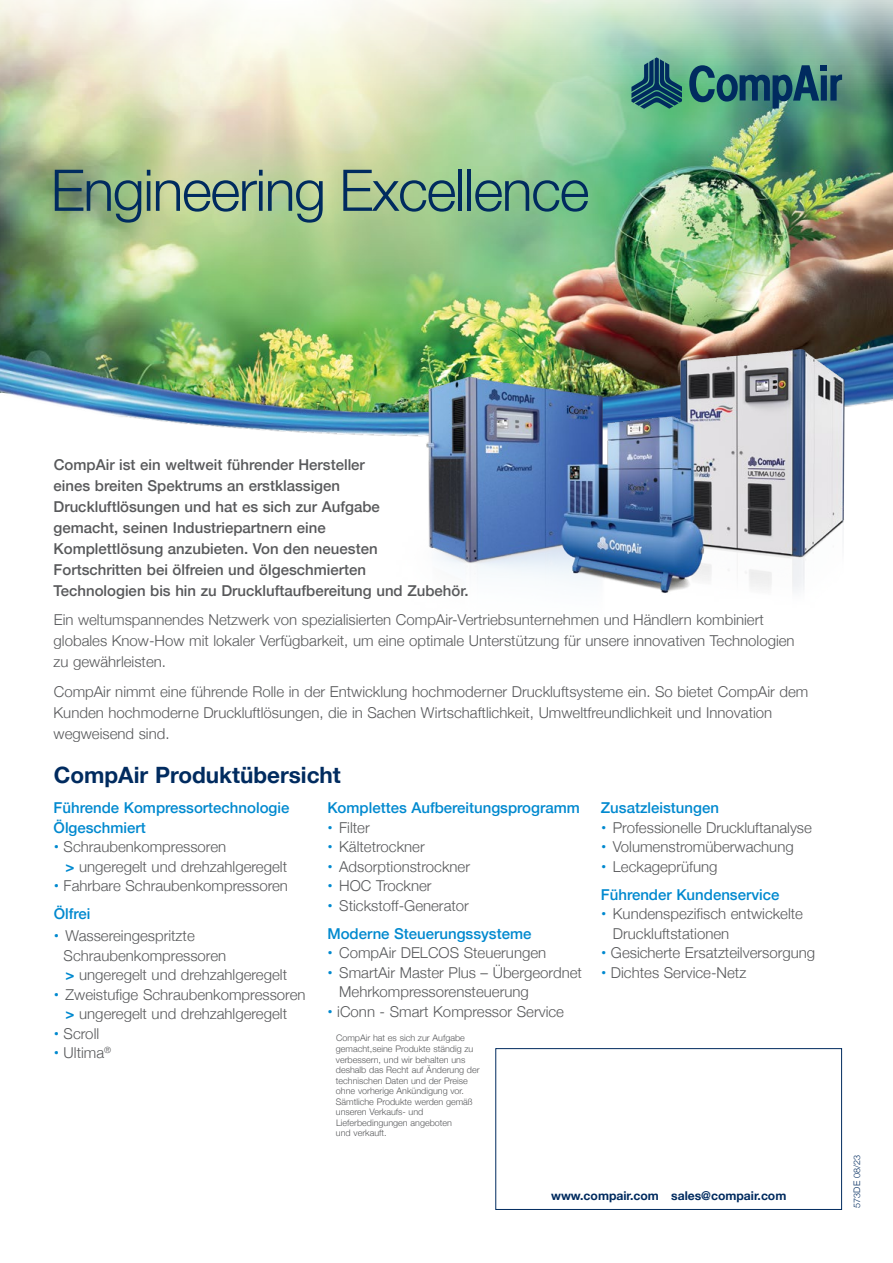
<style>
.page{position:relative;width:893px;height:1263px;background:#fff}
.page>*{position:absolute;margin:0;border:0;box-sizing:border-box;transform-origin:0 0}
.t1{font:300 57.45px "Helvetica Neue";letter-spacing:-.025em;color:#002b5f}
.t2{font:700 22.5px "Helvetica Neue";color:#002b5f}
.t3{font:300 15px/19.5px "Helvetica Neue";color:#58595b}
.t4{font:500 15px/21px "Helvetica Neue";color:#58595b}
.t5{font:500 15px/28px "Helvetica Neue";color:#0089cf}
.t6{font:700 12.15px "Helvetica Neue";color:#002b5f}
.t7{font:300 9px/10.5px "Helvetica Neue";color:#58595b}
.t8{font:300 9px "Helvetica Neue";color:#002b5f}
.s1{font-weight:700;color:#0089cf}
.s2{font-weight:500;color:#0089cf}
.s3{font-weight:700}
.s4{font-weight:300;color:#58595b}
</style>
<div class="page">
<img style="left:0;top:0;width:893px;height:221px">
<img style="left:0;top:221px;width:893px;height:214px">
<img style="left:355px;top:301px;width:538px;height:292px">
<svg style="left:495px;top:1048px;width:347px;height:162px"></svg>
<svg style="left:689px;top:65px;width:153px;height:43px;background:#387676"></svg>
<svg style="left:631px;top:57px;width:51px;height:52px;background:#367378"></svg>
<h1 class="t1" style="left:51px;top:144px;width:540px">Engineering Excellence</h1>
<p class="t4" style="left:54px;top:453px;width:416px">CompAir ist ein weltweit führender Hersteller<br>eines breiten Spektrums an erstklassigen Druckluftlösungen und hat es sich zur Aufgabe<br>gemacht, seinen Industriepartnern eine<br>Komplettlösung anzubieten. Von den neuesten Fortschritten bei ölfreien und ölgeschmierten<br>Technologien bis hin zu Druckluftaufbereitung und Zubehör.</p>
<p class="t3" style="left:54px;top:608px;width:743px;line-height:21px">Ein weltumspannendes Netzwerk von spezialisierten CompAir-Vertriebsunternehmen und Händlern kombiniert globales Know-How mit lokaler Verfügbarkeit, um eine optimale Unterstützung für unsere innovativen Technologien zu gewährleisten.</p>
<p class="t3" style="left:54px;top:680px;width:756px;line-height:21px">CompAir nimmt eine führende Rolle in der Entwicklung hochmoderner Druckluftsysteme ein. So bietet CompAir dem<br>Kunden hochmoderne Druckluftlösungen, die in Sachen Wirtschaftlichkeit, Umweltfreundlichkeit und Innovation wegweisend sind.</p>
<h2 class="t2" style="left:54px;top:757px;width:289px">CompAir Produktübersicht</h2>
<p class="t5" style="left:54px;top:797px;width:237px;line-height:19.5px">Führende Kompressortechnologie<br>Ölgeschmiert</p>
<p class="t3" style="left:66px;top:836px;width:223px;text-indent:-12px"><span class="s1">•</span> Schraubenkompressoren<br><span class="s1">&gt;</span> ungeregelt und drehzahlgeregelt</p>
<p class="t3" style="left:54px;top:871px;width:236px;line-height:28px"><span class="s1">•</span> Fahrbare Schraubenkompressoren<br><span class="s2">Ölfrei</span></p>
<p class="t3" style="left:64px;top:925px;width:225px;text-indent:-10px"><span class="s1">•</span> Wassereingespritzte<br>Schraubenkompressoren<br><span class="s1">&gt;</span> ungeregelt und drehzahlgeregelt</p>
<p class="t3" style="left:54px;top:983px;width:253px;text-align:center"><span class="s1">•</span> Zweistufige Schraubenkompressoren <span class="s1">&gt;</span> ungeregelt und drehzahlgeregelt</p>
<p class="t3" style="left:54px;top:1022px;width:47px"><span class="s1">•</span> Scroll</p>
<p class="t3" style="left:54px;top:1042px;width:59px"><span class="s1">•</span> Ultima<sup>®</sup></p>
<p class="t5" style="left:327px;top:793px;width:254px">Komplettes Aufbereitungsprogramm</p>
<p class="t3" style="left:327px;top:817px;width:44px"><span class="s1">•</span> Filter</p>
<p class="t3" style="left:327px;top:836px;width:99px"><span class="s1">•</span> Kältetrockner</p>
<p class="t3" style="left:327px;top:856px;width:144px"><span class="s1">•</span> Adsorptionstrockner</p>
<p class="t3" style="left:327px;top:875px;width:106px"><span class="s1">•</span> HOC Trockner</p>
<p class="t5" style="left:327px;top:890px;width:206px"><span class="s3">•</span> <span class="s4">Stickstoff-Generator<br></span>Moderne Steuerungssysteme</p>
<p class="t3" style="left:327px;top:942px;width:220px"><span class="s1">•</span> CompAir DELCOS Steuerungen</p>
<p class="t3" style="left:339px;top:962px;width:244px;text-indent:-12px"><span class="s1">•</span> SmartAir Master Plus – Übergeordnet<br>Mehrkompressorensteuerung</p>
<p class="t3" style="left:327px;top:1001px;width:238px"><span class="s1">•</span> iConn - Smart Kompressor Service</p>
<p class="t7" style="left:336px;top:1032px;width:145px">CompAir hat es sich zur Aufgabe gemacht,seine Produkte ständig zu verbessern, und wir behalten uns deshalb das Recht auf Änderung der technischen Daten und der Preise ohne vorherige Ankündigung vor.<br>Sämtliche Produkte werden gemäß unseren Verkaufs- und<br>Lieferbedingungen angeboten<br>und verkauft.</p>
<p class="t5" style="left:601px;top:793px;width:120px">Zusatzleistungen</p>
<p class="t3" style="left:601px;top:817px;width:212px"><span class="s1">•</span> Professionelle Druckluftanalyse</p>
<p class="t3" style="left:601px;top:836px;width:194px"><span class="s1">•</span> Volumenstromüberwachung</p>
<p class="t5" style="left:601px;top:851px;width:180px"><span class="s3">•</span> <span class="s4">Leckageprüfung<br></span>Führender Kundenservice</p>
<p class="t3" style="left:613px;top:903px;width:192px;text-indent:-12px"><span class="s1">•</span> Kundenspezifisch entwickelte<br>Druckluftstationen</p>
<p class="t3" style="left:601px;top:942px;width:216px"><span class="s1">•</span> Gesicherte Ersatzteilversorgung</p>
<p class="t3" style="left:601px;top:962px;width:147px"><span class="s1">•</span> Dichtes Service-Netz</p>
<p class="t6" style="left:551px;top:1186px;width:237px">www.compair.com sales@compair.com</p>
<p class="t8" style="left:850px;top:1207px;width:54px;rotate:-90deg">573DE 08/23</p>
</div>
